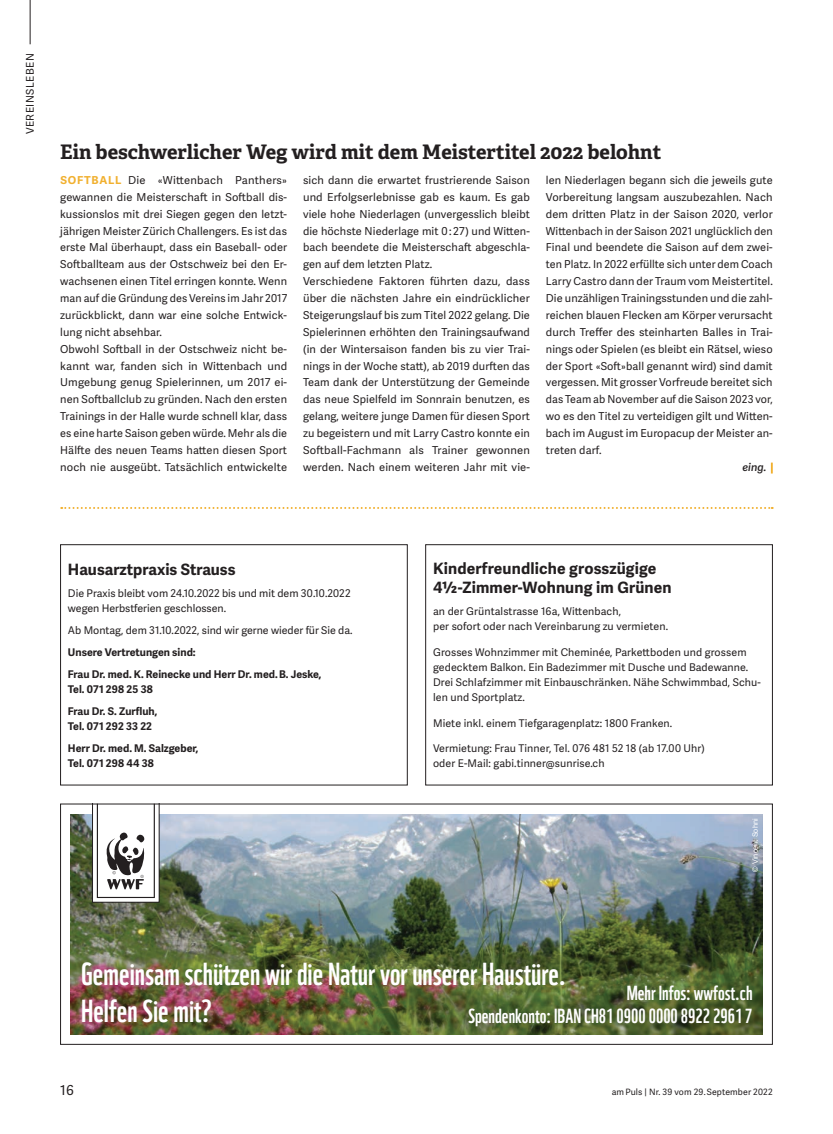
<style>
.page{position:relative;width:833px;height:1134px;background:#fff}
.page>*{position:absolute;margin:0;border:0;box-sizing:border-box;transform-origin:0 0}
.t1{font:31px/37.1px "WWF";color:#fff}
.t2{font:700 20px "Adelle";color:#231f20}
.t3{font:19.88px/23.8px "WWF";color:#fff;text-align:right}
.t4{font:700 15.62px/18.8px "Adelle Sans";letter-spacing:.01em;color:#231f20}
.t5{font:13.75px "Adelle Sans";color:#231f20}
.t6{font:11px/16.9px "Adelle Sans";letter-spacing:.01em;color:#231f20}
.t7{font:italic 600 11px "Adelle Sans";color:#231f20}
.t8{font:10.62px/15px "Adelle Sans";letter-spacing:.01em;color:#231f20}
.t9{font:700 10.62px/22.1px "Adelle Sans";color:#231f20}
.t10{font:10.62px "Adelle Sans";letter-spacing:.05em;color:#231f20}
.t11{font:8.75px "Adelle Sans";letter-spacing:.01em;color:#231f20}
.t12{font:7.38px "Arial";color:#fff}
.s1{font-weight:700;color:#f1b02f}
</style>
<div class="page">
<hr style="left:30px;top:0;width:1px;height:44px;background:#231f20">
<div style="left:60px;top:544px;width:347px;height:241px;border:1px solid #231f20"></div>
<div style="left:425px;top:544px;width:347px;height:241px;border:1px solid #231f20"></div>
<svg style="left:61px;top:507px;width:711px;height:2px"></svg>
<img style="left:71px;top:814px;width:691px;height:220px">
<svg style="left:92px;top:806px;width:67px;height:96px"></svg>
<div style="left:60px;top:804px;width:712px;height:241px;border:1px solid #231f20"></div>
<p class="t10" style="left:24px;top:134px;width:83px;rotate:-90deg">VEREINSLEBEN</p>
<h2 class="t2" style="left:60px;top:139px;width:602px">Ein beschwerlicher Weg wird mit dem Meistertitel 2022 belohnt</h2>
<p class="t6" style="left:60px;top:172px;width:228px"><span class="s1">SOFTBALL</span> Die «Wittenbach Panthers» gewannen die Meisterschaft in Softball dis&shy;kussionslos mit drei Siegen gegen den letzt&shy;jährigen Meister Zürich Challengers. Es ist das erste Mal überhaupt, dass ein Baseball- oder Softballteam aus der Ostschweiz bei den Er&shy;wachsenen einen Titel erringen konnte. Wenn man auf die Gründung des Vereins im Jahr 2017 zurückblickt, dann war eine solche Entwick&shy;lung nicht absehbar.<br>Obwohl Softball in der Ostschweiz nicht be&shy;kannt war, fanden sich in Wittenbach und Umgebung genug Spielerinnen, um 2017 ei&shy;nen Softballclub zu gründen. Nach den ersten Trainings in der Halle wurde schnell klar, dass es eine harte Saison geben würde. Mehr als die Hälfte des neuen Teams hatten diesen Sport noch nie ausgeübt. Tatsächlich entwickelte</p>
<p class="t6" style="left:303px;top:172px;width:228px">sich dann die erwartet frustrierende Saison und Erfolgserlebnisse gab es kaum. Es gab viele hohe Niederlagen (unvergesslich bleibt die höchste Niederlage mit 0 : 27) und Witten&shy;bach beendete die Meisterschaft abgeschla&shy;gen auf dem letzten Platz.<br>Verschiedene Faktoren führten dazu, dass über die nächsten Jahre ein eindrücklicher Steigerungslauf bis zum Titel 2022 gelang. Die Spielerinnen erhöhten den Trainingsaufwand (in der Wintersaison fanden bis zu vier Trai&shy;nings in der Woche statt), ab 2019 durften das Team dank der Unterstützung der Gemeinde das neue Spielfeld im Sonnrain benutzen, es gelang, weitere junge Damen für diesen Sport zu begeistern und mit Larry Castro konnte ein Softball-Fachmann als Trainer gewonnen werden. Nach einem weiteren Jahr mit vie-</p>
<p class="t6" style="left:546px;top:172px;width:228px;text-align:justify">len Niederlagen begann sich die jeweils gute Vorbereitung langsam auszubezahlen. Nach dem dritten Platz in der Saison 2020, verlor Wittenbach in der Saison 2021 unglücklich den Final und beendete die Saison auf dem zwei&shy;ten Platz. In 2022 erfüllte sich unter dem Coach Larry Castro dann der Traum vom Meistertitel.<br>Die unzähligen Trainingsstunden und die zahl&shy;reichen blauen Flecken am Körper verursacht durch Treffer des steinharten Balles in Trai&shy;nings oder Spielen (es bleibt ein Rätsel, wieso der Sport «Soft»ball genannt wird) sind damit vergessen. Mit grosser Vorfreude bereitet sich das Team ab November auf die Saison 2023 vor, wo es den Titel zu verteidigen gilt und Witten&shy;bach im August im Europacup der Meister an&shy;treten darf.</p>
<p class="t7" style="left:742px;top:461px;width:26px">eing.</p>
<h3 class="t4" style="left:68px;top:560px;width:169px">Hausarztpraxis Strauss</h3>
<p class="t8" style="left:68px;top:586px;width:284px">Die Praxis bleibt vom 24.10.2022 bis und mit dem 30.10.2022 wegen Herbstferien geschlossen.</p>
<p class="t8" style="left:68px;top:623px;width:286px">Ab Montag, dem 31.10.2022, sind wir gerne wieder für Sie da.</p>
<p class="t9" style="left:68px;top:641px;width:255px">Unsere Vertretungen sind:<br>Frau Dr. med. K. Reinecke und Herr Dr. med. B. Jeske,</p>
<p class="t9" style="left:68px;top:678px;width:91px">Tel. 071 298 25 38<br>Frau Dr. S. Zurfluh,</p>
<p class="t9" style="left:68px;top:715px;width:132px">Tel. 071 292 33 22<br>Herr Dr. med. M. Salzgeber,</p>
<p class="t9" style="left:68px;top:752px;width:87px">Tel. 071 298 44 38</p>
<h3 class="t4" style="left:433px;top:560px;width:240px">Kinderfreundliche grosszügige<br>4½-Zimmer-Wohnung im Grünen</h3>
<p class="t8" style="left:433px;top:604px;width:237px">an der Grüntalstrasse 16a, Wittenbach,<br>per sofort oder nach Vereinbarung zu vermieten.</p>
<p class="t8" style="left:433px;top:645px;width:329px">Grosses Wohnzimmer mit Cheminée, Parkettboden und grossem gedecktem Balkon. Ein Badezimmer mit Dusche und Badewanne.<br>Drei Schlafzimmer mit Einbauschränken. Nähe Schwimmbad, Schu&shy;len und Sportplatz.</p>
<p class="t8" style="left:433px;top:716px;width:241px">Miete inkl. einem Tiefgaragenplatz: 1800 Franken.</p>
<p class="t8" style="left:433px;top:741px;width:273px">Vermietung: Frau Tinner, Tel. 076 481 52 18 (ab 17.00 Uhr) oder E-Mail: gabi.tinner@sunrise.ch</p>
<p class="t12" style="left:750px;top:871px;width:54px;rotate:-90deg">© Vincent Sohni</p>
<h1 class="t1" style="left:81px;top:952px;width:486px">Gemeinsam schützen wir die Natur vor unserer Haustüre.<br>Helfen Sie mit?</h1>
<h3 class="t3" style="left:468px;top:979px;width:286px">Mehr Infos: wwfost.ch<br>Spendenkonto: IBAN CH81 0900 0000 8922 2961 7</h3>
<p class="t5" style="left:60px;top:1082px;width:15px">16</p>
<p class="t11" style="left:612px;top:1087px;width:162px">am Puls | Nr. 39 vom 29. September 2022</p>
</div>
